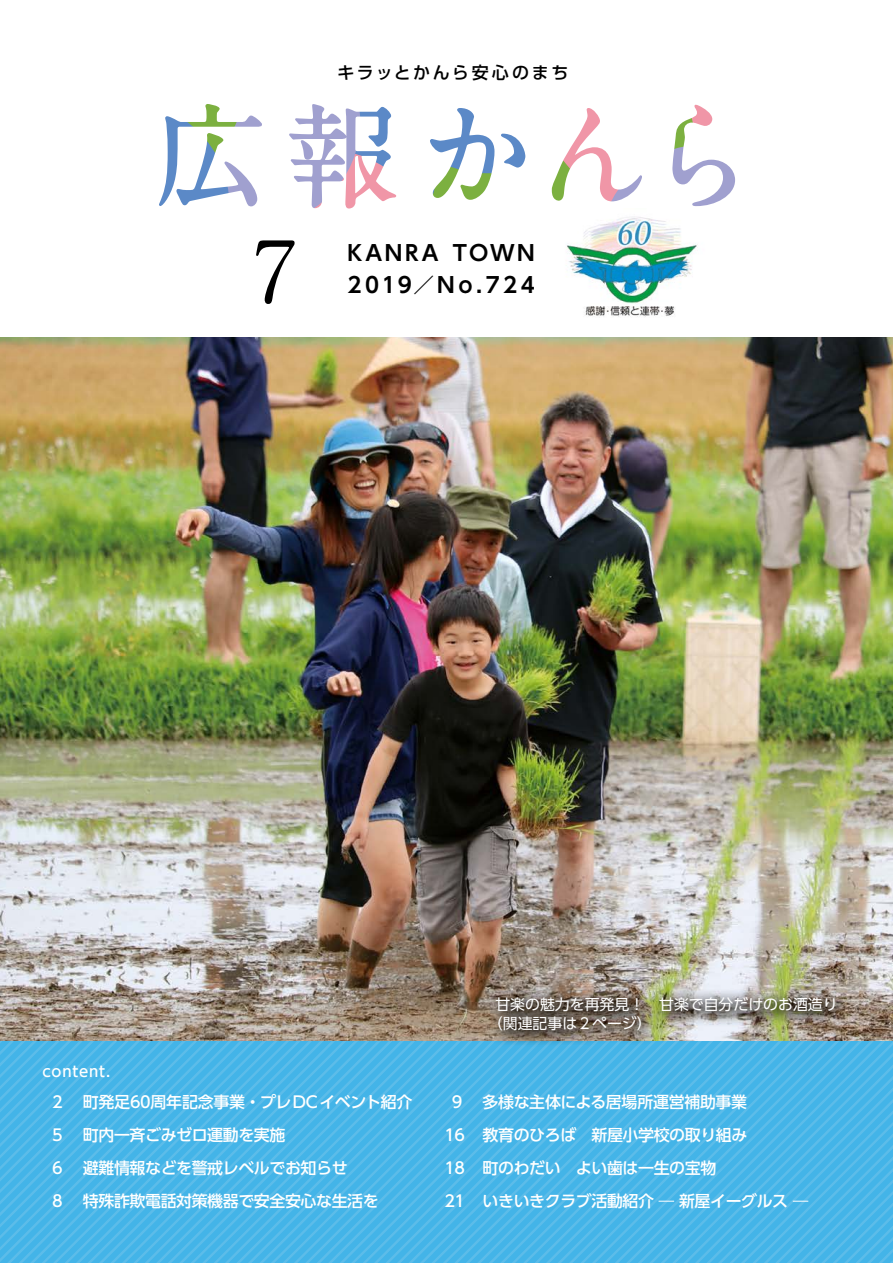
<style>
.page{position:relative;width:893px;height:1263px;background:#fff}
.page>*{position:absolute;margin:0;border:0;box-sizing:border-box;transform-origin:0 0}
.t1{font:700 85.05px "A1 Mincho Std";color:#000}
.t2{font:700 21.3px "UD Shin Go Pro De";letter-spacing:.165em;color:#000}
.t3{font:700 21.3px "UD Shin Go Pro De";letter-spacing:.13em;color:#000}
.t4{font:500 16.95px "UD Shin Go Pro";letter-spacing:.15em;color:#000}
.t5{font:500 15.9px "UD Shin Go Pro";letter-spacing:-.025em;color:#fff}
.t6{font:14.85px/19.2px "UD Shin Go Pro";color:#fff}
.t7{font:500 14.85px "UD Shin Go Pro";letter-spacing:.055em;color:#fff}
</style>
<div class="page">
<img style="left:0;top:1041px;width:893px;height:222px">
<svg style="left:659px;top:1201px;width:15px;height:1px"></svg>
<svg style="left:793px;top:1201px;width:15px;height:1px"></svg>
<img style="left:567px;top:217px;width:130px;height:100px">
<img style="left:0;top:337px;width:893px;height:704px">
<svg style="left:159px;top:104px;width:576px;height:105px"></svg>
<div style="left:486px;top:987px;width:365px;height:60px;background:#000;opacity:.75"></div>
<p class="t4" style="left:337px;top:59px;width:232px">キラッとかんら安心のまち</p>
<h1 class="t1" style="left:233px;top:201px;width:87px">７</h1>
<h2 class="t3" style="left:348px;top:236px;width:92px">KANRA</h2>
<h2 class="t3" style="left:453px;top:236px;width:83px">TOWN</h2>
<h2 class="t2" style="left:348px;top:268px;width:189px">2019／No.724</h2>
<p class="t7" style="left:43px;top:1059px;width:69px">content.</p>
<p class="t6" style="left:488px;top:995px;width:351px;text-indent:7px">甘楽の魅力を再発見！　甘楽で自分だけのお酒造り（関連記事は２ページ(</p>
<p class="t5" style="left:50px;top:1089px;width:17px">２</p>
<p class="t5" style="left:83px;top:1089px;width:331px">町発足60周年記念事業・プレDCイベント紹介</p>
<p class="t5" style="left:449px;top:1089px;width:17px">９</p>
<p class="t5" style="left:483px;top:1089px;width:266px">多様な主体による居場所運営補助事業</p>
<p class="t5" style="left:50px;top:1122px;width:17px">５</p>
<p class="t5" style="left:83px;top:1122px;width:204px">町内一斉ごみゼロ運動を実施</p>
<p class="t5" style="left:444px;top:1122px;width:22px">16</p>
<p class="t5" style="left:483px;top:1122px;width:266px">教育のひろば　新屋小学校の取り組み</p>
<p class="t5" style="left:50px;top:1154px;width:17px">６</p>
<p class="t5" style="left:83px;top:1154px;width:266px">避難情報などを警戒レベルでお知らせ</p>
<p class="t5" style="left:444px;top:1154px;width:22px">18</p>
<p class="t5" style="left:483px;top:1154px;width:235px">町のわだい　よい歯は一生の宝物</p>
<p class="t5" style="left:50px;top:1187px;width:17px">８</p>
<p class="t5" style="left:83px;top:1187px;width:297px">特殊詐欺電話対策機器で安全安心な生活を</p>
<p class="t5" style="left:444px;top:1187px;width:22px">21</p>
<p class="t5" style="left:483px;top:1187px;width:173px">いきいきクラブ活動紹介</p>
<p class="t5" style="left:679px;top:1187px;width:111px">新屋イーグルス</p>
</div>
